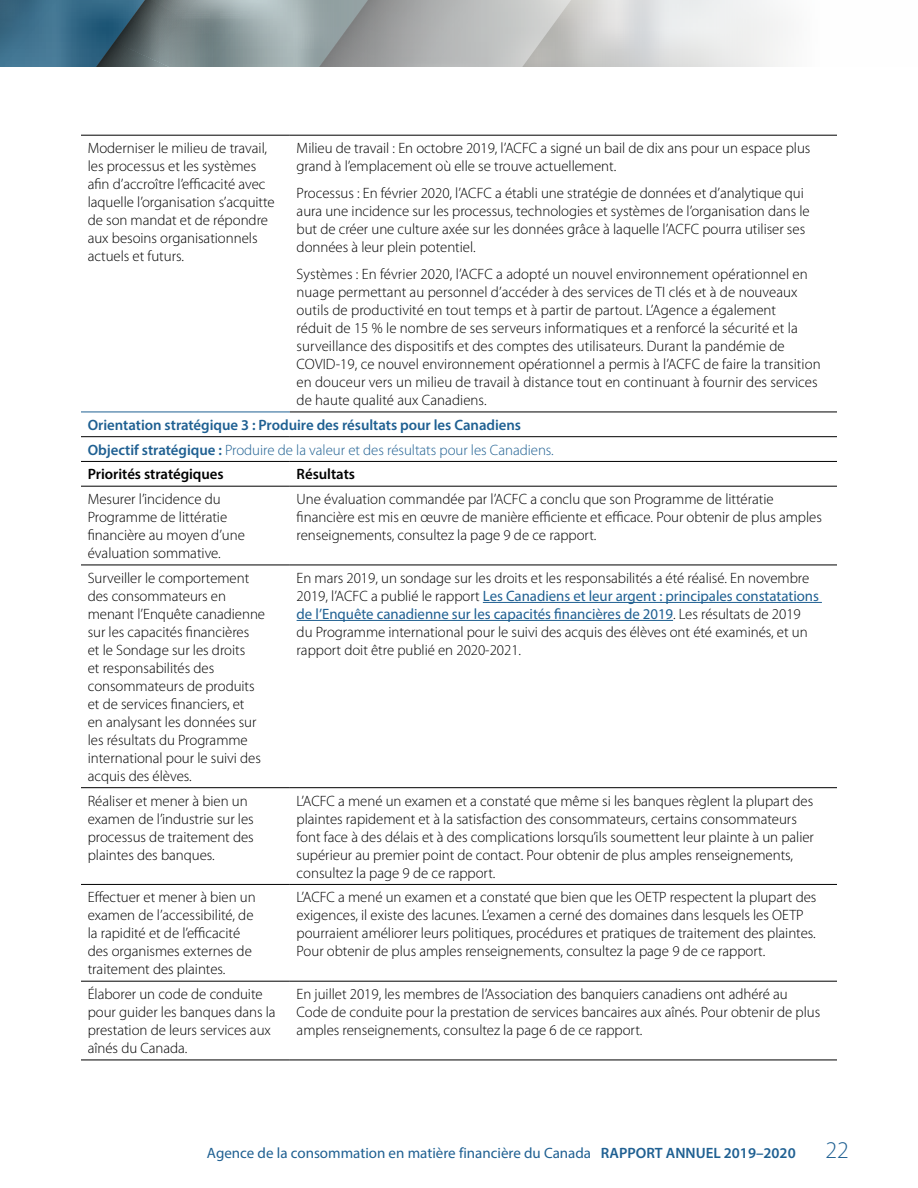
<style>
.page{position:relative;width:918px;height:1188px;background:#fff}
.page>*{position:absolute;margin:0;border:0;box-sizing:border-box;transform-origin:0 0}
.t1{font:300 15px/18px "Myriad Pro";color:#000}
.t2{font:15px "Myriad Pro";color:#1f6092}
.t3{font:300 15px "Myriad Pro";color:#1f6092}
.t4{font:600 15px "Myriad Pro";color:#1f6092}
.t5{font:600 15px "Myriad Pro";color:#000}
.s1{font-weight:600}
.s2{font-weight:400;color:#1f6092}
.s3{font-weight:300;font-size:24px}
</style>
<div class="page">
<svg style="left:646px;top:0;width:140px;height:67px;fill:#edeeee"></svg>
<svg style="left:0;top:0;width:646px;height:67px;background:#8f9da3"></svg>
<hr style="left:81px;top:412px;width:209px;height:1px;background:#1f6092">
<hr style="left:290px;top:412px;width:547px;height:1px;background:#000">
<hr style="left:81px;top:436px;width:209px;height:1px;background:#000">
<hr style="left:290px;top:436px;width:547px;height:1px;background:#000">
<hr style="left:81px;top:461px;width:209px;height:1px;background:#000">
<hr style="left:290px;top:461px;width:547px;height:1px;background:#000">
<hr style="left:81px;top:486px;width:209px;height:1px;background:#000">
<hr style="left:290px;top:486px;width:547px;height:1px;background:#000">
<hr style="left:81px;top:565px;width:209px;height:1px;background:#000">
<hr style="left:290px;top:565px;width:547px;height:1px;background:#000">
<hr style="left:81px;top:787px;width:209px;height:1px;background:#000">
<hr style="left:290px;top:787px;width:547px;height:1px;background:#000">
<hr style="left:81px;top:884px;width:209px;height:1px;background:#000">
<hr style="left:290px;top:884px;width:547px;height:1px;background:#000">
<hr style="left:81px;top:981px;width:209px;height:1px;background:#000">
<hr style="left:290px;top:981px;width:547px;height:1px;background:#000">
<hr style="left:81px;top:1060px;width:209px;height:1px;background:#000">
<hr style="left:290px;top:1060px;width:547px;height:1px;background:#000">
<hr style="left:81px;top:135px;width:209px;height:1px;background:#000">
<hr style="left:290px;top:135px;width:547px;height:1px;background:#000">
<hr style="left:483px;top:602px;width:339px;height:1px;background:#1f6092">
<hr style="left:297px;top:620px;width:376px;height:1px;background:#1f6092">
<p class="t1" style="left:88px;top:139px;width:189px">Moderniser le milieu de travail, les processus et les systèmes afin d’accroître l’efficacité avec laquelle l’organisation s’acquitte de son mandat et de répondre aux besoins organisationnels actuels et futurs.</p>
<p class="t1" style="left:297px;top:139px;width:515px">Milieu de travail : En octobre 2019, l’ACFC a signé un bail de dix ans pour un espace plus grand à l’emplacement où elle se trouve actuellement.</p>
<p class="t1" style="left:297px;top:184px;width:515px">Processus : En février 2020, l’ACFC a établi une stratégie de données et d’analytique qui aura une incidence sur les processus, technologies et systèmes de l’organisation dans le but de créer une culture axée sur les données grâce à laquelle l’ACFC pourra utiliser ses données à leur plein potentiel.</p>
<p class="t1" style="left:297px;top:265px;width:526px">Systèmes : En février 2020, l’ACFC a adopté un nouvel environnement opérationnel en nuage permettant au personnel d’accéder à des services de TI clés et à de nouveaux outils de productivité en tout temps et à partir de partout. L’Agence a également<br>réduit de 15 % le nombre de ses serveurs informatiques et a renforcé la sécurité et la surveillance des dispositifs et des comptes des utilisateurs. Durant la pandémie de COVID-19, ce nouvel environnement opérationnel a permis à l’ACFC de faire la transition en douceur vers un milieu de travail à distance tout en continuant à fournir des services de haute qualité aux Canadiens.</p>
<h4 class="t4" style="left:88px;top:415px;width:435px">Orientation stratégique 3 : Produire des résultats pour les Canadiens</h4>
<p class="t3" style="left:88px;top:441px;width:468px"><span class="s1">Objectif stratégique :</span> Produire de la valeur et des résultats pour les Canadiens.</p>
<p class="t5" style="left:88px;top:465px;width:138px">Priorités stratégiques</p>
<p class="t5" style="left:297px;top:465px;width:60px">Résultats</p>
<p class="t1" style="left:88px;top:490px;width:159px">Mesurer l’incidence du<br>Programme de littératie financière au moyen d’une évaluation sommative.</p>
<p class="t1" style="left:297px;top:490px;width:527px">Une évaluation commandée par l’ACFC a conclu que son Programme de littératie financière est mis en œuvre de manière efficiente et efficace. Pour obtenir de plus amples renseignements, consultez la page 9 de ce rapport.</p>
<p class="t1" style="left:88px;top:569px;width:179px">Surveiller le comportement des consommateurs en menant l’Enquête canadienne sur les capacités financières<br>et le Sondage sur les droits<br>et responsabilités des consommateurs de produits et de services financiers, et<br>en analysant les données sur les résultats du Programme international pour le suivi des acquis des élèves.</p>
<p class="t1" style="left:297px;top:569px;width:524px">En mars 2019, un sondage sur les droits et les responsabilités a été réalisé. En novembre 2019, l’ACFC a publié le rapport <span class="s2">Les Canadiens et leur argent : principales constatations de l’Enquête canadienne sur les capacités financières de 2019</span>. Les résultats de 2019 du Programme international pour le suivi des acquis des élèves ont été examinés, et un rapport doit être publié en 2020-2021.</p>
<p class="t1" style="left:88px;top:792px;width:168px">Réaliser et mener à bien un examen de l’industrie sur les processus de traitement des plaintes des banques.</p>
<p class="t1" style="left:297px;top:792px;width:519px">L’ACFC a mené un examen et a constaté que même si les banques règlent la plupart des plaintes rapidement et à la satisfaction des consommateurs, certains consommateurs font face à des délais et à des complications lorsqu’ils soumettent leur plainte à un palier supérieur au premier point de contact. Pour obtenir de plus amples renseignements, consultez la page 9 de ce rapport.</p>
<p class="t1" style="left:88px;top:889px;width:169px">Effectuer et mener à bien un examen de l’accessibilité, de la rapidité et de l’efficacité des organismes externes de traitement des plaintes.</p>
<p class="t1" style="left:297px;top:889px;width:521px">L’ACFC a mené un examen et a constaté que bien que les OETP respectent la plupart des exigences, il existe des lacunes. L’examen a cerné des domaines dans lesquels les OETP pourraient améliorer leurs politiques, procédures et pratiques de traitement des plaintes.<br>Pour obtenir de plus amples renseignements, consultez la page 9 de ce rapport.</p>
<p class="t1" style="left:88px;top:985px;width:189px">Élaborer un code de conduite pour guider les banques dans la prestation de leurs services aux aînés du Canada.</p>
<p class="t1" style="left:297px;top:985px;width:525px">En juillet 2019, les membres de l’Association des banquiers canadiens ont adhéré au<br>Code de conduite pour la prestation de services bancaires aux aînés. Pour obtenir de plus amples renseignements, consultez la page 6 de ce rapport.</p>
<p class="t2" style="left:207px;top:1144px;width:644px">Agence de la consommation en matière financière du Canada <span class="s1">RAPPORT ANNUEL 2019–2020</span> <span class="s3">22</span></p>
</div>
